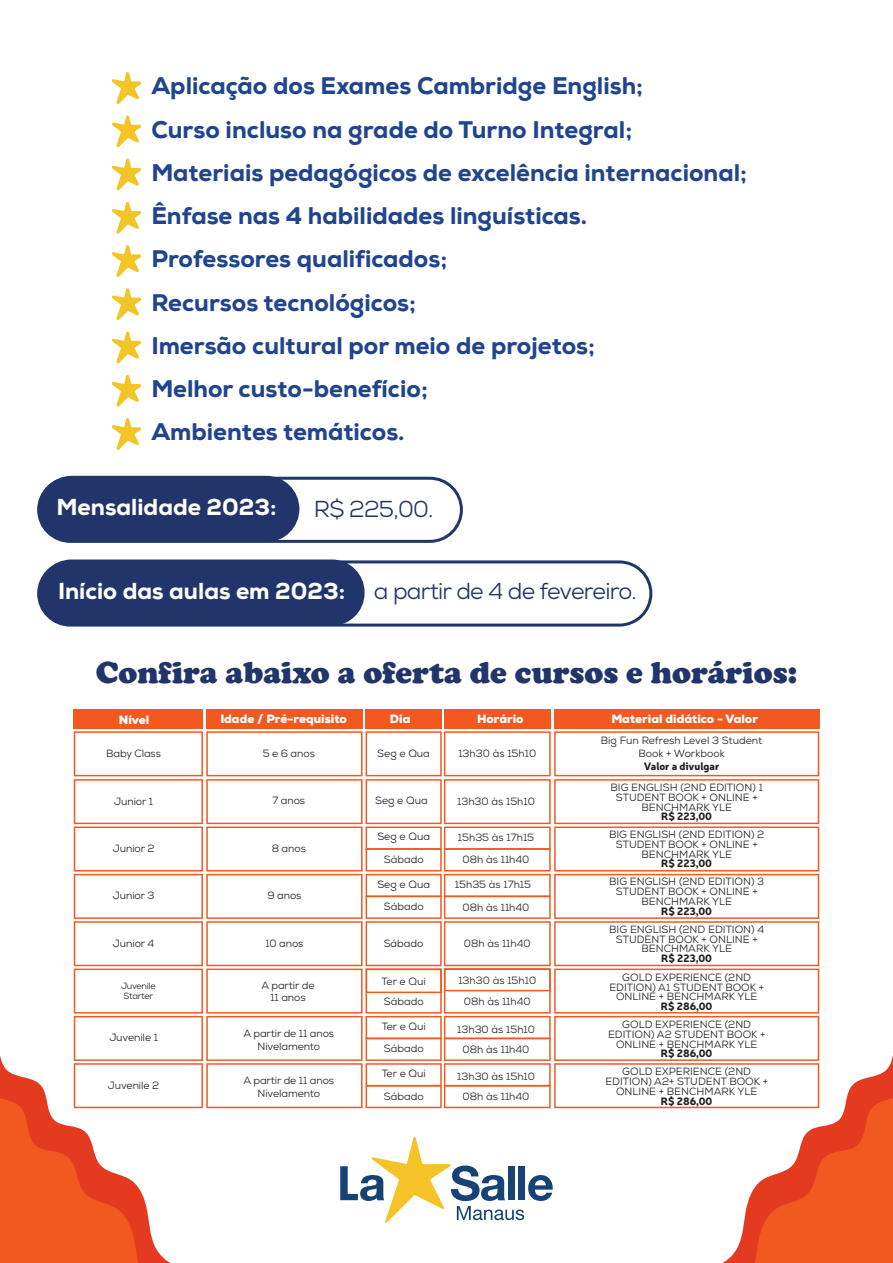
<style>
.page{position:relative;width:893px;height:1263px;background:#fff}
.page>*{position:absolute;margin:0;border:0;box-sizing:border-box;transform-origin:0 0}
.t1{font:900 31.5px "Cooper";color:#21356a}
.t2{font:800 24px/43.2px "Nexa";color:#20448d}
.t3{font:23.1px "Nexa";letter-spacing:-.03em;color:#21356a}
.t4{font:800 23.1px "Nexa";color:#fff}
.t5{font:900 12px "Nexa";color:#fff}
.t6{font:10.5px/9.8px "Nexa";color:#231f20;text-align:center}
.t7{font:900 10.5px "Neris";color:#231f20}
.t8{font:9px/10.8px "Nexa";letter-spacing:-.03em;color:#231f20}
.s1{font-weight:800;color:#fff}
</style>
<div class="page">
<svg style="left:112px;top:72px;width:29px;height:32px"></svg>
<svg style="left:112px;top:115px;width:29px;height:32px"></svg>
<svg style="left:112px;top:159px;width:29px;height:31px"></svg>
<svg style="left:112px;top:202px;width:29px;height:32px"></svg>
<svg style="left:112px;top:245px;width:29px;height:32px"></svg>
<svg style="left:112px;top:288px;width:29px;height:32px"></svg>
<svg style="left:112px;top:332px;width:29px;height:31px"></svg>
<svg style="left:112px;top:375px;width:29px;height:32px"></svg>
<svg style="left:112px;top:418px;width:29px;height:32px"></svg>
<div style="left:37px;top:477px;width:426px;height:66px;border:3px solid #21356a;border-radius:32px"></div>
<div style="left:39px;top:476px;width:260px;height:66px;background:#21356a;border-radius:33px"></div>
<div style="left:37px;top:560px;width:615px;height:67px;border:3px solid #21356a;border-radius:32px"></div>
<div style="left:39px;top:559px;width:326px;height:67px;background:#21356a;border-radius:33px"></div>
<div style="left:74px;top:709px;width:129px;height:20px;background:#f15921"></div>
<div style="left:206px;top:709px;width:157px;height:20px;background:#f15921"></div>
<div style="left:366px;top:709px;width:76px;height:20px;background:#f15921"></div>
<div style="left:554px;top:709px;width:265px;height:20px;background:#f15921"></div>
<div style="left:444px;top:709px;width:107px;height:20px;background:#f15921"></div>
<svg style="left:0;top:731px;width:893px;height:532px"></svg>
<p class="t2" style="left:151px;top:65px;width:597px">Aplicação dos Exames Cambridge English;<br>Curso incluso na grade do Turno Integral; Materiais pedagógicos de excelência internacional; Ênfase nas 4 habilidades linguísticas.<br>Professores qualificados;<br>Recursos tecnológicos;<br>Imersão cultural por meio de projetos;<br>Melhor custo-benefício;<br>Ambientes temáticos.</p>
<h3 class="t4" style="left:57px;top:492px;width:222px">Mensalidade 2023:</h3>
<h3 class="t3" style="left:314px;top:494px;width:121px">R$ 225,00.</h3>
<h3 class="t3" style="left:58px;top:577px;width:580px"><span class="s1">Início das aulas em 2023:</span> a partir de 4 de fevereiro.</h3>
<h1 class="t1" style="left:96px;top:654px;width:703px">Confira abaixo a oferta de cursos e horários:</h1>
<p class="t5" style="left:119px;top:712px;width:32px">Nível</p>
<p class="t5" style="left:220px;top:711px;width:128px">Idade / Pré-requisito</p>
<p class="t5" style="left:390px;top:711px;width:22px">Dia</p>
<p class="t5" style="left:611px;top:711px;width:148px">Material didático - Valor</p>
<p class="t6" style="left:106px;top:748px;width:56px">Baby Class</p>
<p class="t6" style="left:263px;top:748px;width:54px">5 e 6 anos</p>
<p class="t6" style="left:377px;top:748px;width:54px">Seg e Qua</p>
<p class="t6" style="left:458px;top:748px;width:79px">13h30 às 15h10</p>
<p class="t6" style="left:601px;top:734px;width:163px;line-height:12.6px">Big Fun Refresh Level 3 Student<br>Book + Workbook</p>
<p class="t7" style="left:644px;top:758px;width:77px">Valor a divulgar</p>
<p class="t6" style="left:114px;top:796px;width:40px">Junior 1</p>
<p class="t6" style="left:272px;top:796px;width:34px">7 anos</p>
<p class="t6" style="left:375px;top:796px;width:54px">Seg e Qua</p>
<p class="t6" style="left:457px;top:796px;width:79px">13h30 às 15h10</p>
<p class="t5" style="left:477px;top:711px;width:48px">Horário</p>
<p class="t6" style="left:610px;top:782px;width:154px">BIG ENGLISH (2ND EDITION) 1<br>STUDENT BOOK + ONLINE +<br>BENCHMARK YLE</p>
<p class="t7" style="left:661px;top:809px;width:52px">R$ 223,00</p>
<p class="t6" style="left:377px;top:832px;width:54px">Seg e Qua</p>
<p class="t6" style="left:458px;top:832px;width:78px">15h35 às 17h15</p>
<p class="t6" style="left:609px;top:829px;width:157px">BIG ENGLISH (2ND EDITION) 2<br>STUDENT BOOK + ONLINE +<br>BENCHMARK YLE</p>
<p class="t7" style="left:661px;top:856px;width:52px">R$ 223,00</p>
<p class="t6" style="left:609px;top:877px;width:157px">BIG ENGLISH (2ND EDITION) 3<br>STUDENT BOOK + ONLINE +<br>BENCHMARK YLE</p>
<p class="t7" style="left:661px;top:903px;width:52px">R$ 223,00</p>
<p class="t6" style="left:609px;top:924px;width:156px">BIG ENGLISH (2ND EDITION) 4<br>STUDENT BOOK + ONLINE +<br>BENCHMARK YLE</p>
<p class="t7" style="left:661px;top:950px;width:52px">R$ 223,00</p>
<p class="t6" style="left:609px;top:972px;width:156px">GOLD EXPERIENCE (2ND<br>EDITION) A1 STUDENT BOOK +<br>ONLINE + BENCHMARK YLE</p>
<p class="t7" style="left:661px;top:998px;width:53px">R$ 286,00</p>
<p class="t6" style="left:608px;top:1020px;width:159px">GOLD EXPERIENCE (2ND<br>EDITION) A2 STUDENT BOOK +<br>ONLINE + BENCHMARK YLE</p>
<p class="t7" style="left:661px;top:1046px;width:53px">R$ 286,00</p>
<p class="t6" style="left:113px;top:843px;width:43px">Junior 2</p>
<p class="t6" style="left:272px;top:843px;width:36px">8 anos</p>
<p class="t6" style="left:384px;top:855px;width:41px">Sábado</p>
<p class="t6" style="left:463px;top:855px;width:68px">08h às 11h40</p>
<p class="t6" style="left:113px;top:891px;width:43px">Junior 3</p>
<p class="t6" style="left:377px;top:873px;width:54px;line-height:22.6px">Seg e Qua<br>Sábado</p>
<p class="t6" style="left:455px;top:879px;width:78px">15h35 às 17h15</p>
<p class="t6" style="left:267px;top:891px;width:36px">9 anos</p>
<p class="t6" style="left:265px;top:938px;width:40px">10 anos</p>
<p class="t6" style="left:463px;top:902px;width:68px">08h às 11h40</p>
<p class="t6" style="left:113px;top:938px;width:43px">Junior 4</p>
<p class="t6" style="left:384px;top:938px;width:41px">Sábado</p>
<p class="t6" style="left:464px;top:938px;width:68px">08h às 11h40</p>
<p class="t6" style="left:262px;top:979px;width:54px;line-height:12.6px">A partir de<br>11 anos</p>
<p class="t6" style="left:382px;top:976px;width:46px">Ter e Qui</p>
<p class="t6" style="left:458px;top:975px;width:79px">13h30 às 15h10</p>
<p class="t6" style="left:457px;top:1024px;width:79px">13h30 às 15h10</p>
<p class="t8" style="left:121px;top:980px;width:36px">Juvenile<br>Starter</p>
<p class="t6" style="left:384px;top:996px;width:41px">Sábado</p>
<p class="t6" style="left:464px;top:996px;width:68px">08h às 11h40</p>
<p class="t6" style="left:109px;top:1033px;width:50px">Juvenile 1</p>
<p class="t6" style="left:382px;top:1015px;width:46px;line-height:22.6px;text-align:left">Ter e Qui<br>Sábado</p>
<p class="t6" style="left:243px;top:1027px;width:92px;line-height:12.6px">A partir de 11 anos<br>Nivelamento</p>
<p class="t6" style="left:463px;top:1044px;width:68px">08h às 11h40</p>
<p class="t6" style="left:108px;top:1080px;width:53px">Juvenile 2</p>
<p class="t6" style="left:382px;top:1062px;width:46px;line-height:22.6px;text-align:left">Ter e Qui<br>Sábado</p>
<p class="t6" style="left:243px;top:1074px;width:92px;line-height:12.6px">A partir de 11 anos<br>Nivelamento</p>
<p class="t6" style="left:457px;top:1071px;width:79px">13h30 às 15h10</p>
<p class="t6" style="left:463px;top:1091px;width:68px">08h às 11h40</p>
<p class="t6" style="left:605px;top:1067px;width:164px">GOLD EXPERIENCE (2ND<br>EDITION) A2+ STUDENT BOOK +<br>ONLINE + BENCHMARK YLE</p>
<p class="t7" style="left:661px;top:1093px;width:53px">R$ 286,00</p>
</div>
